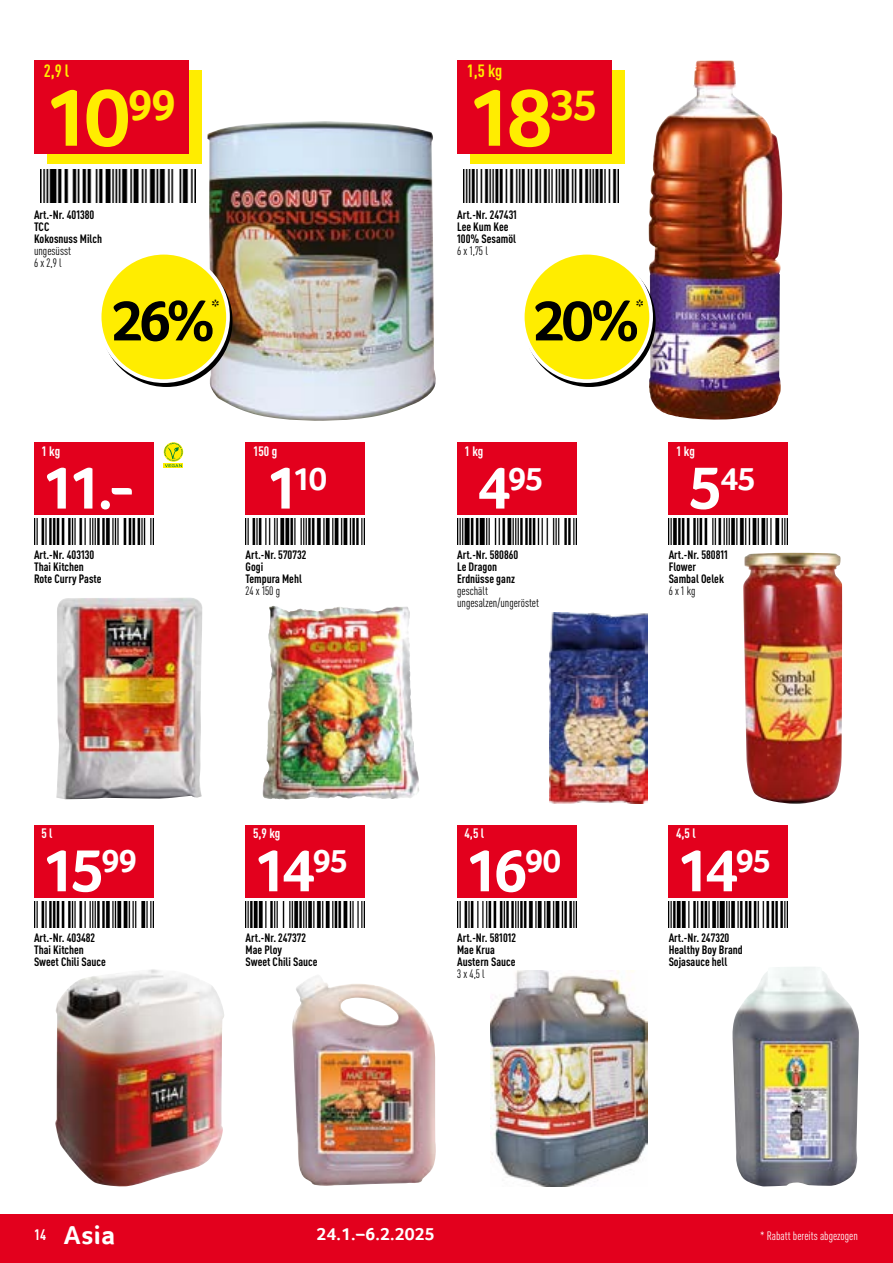
<style>
.page{position:relative;width:893px;height:1263px;background:#fff}
.page>*{position:absolute;margin:0;border:0;box-sizing:border-box;transform-origin:0 0}
.Preis_HOT{font:700 84px "Transgourmet";color:#ffed00}
.Preis_weiss{font:700 61.5px "Transgourmet";letter-spacing:-.09em;color:#fff}
.Rabattbutton{font:700 58.5px "Transgourmet";color:#000}
.Preis_weiss-2{font:700 33.3px "Transgourmet";color:#fff}
.t1{font:700 26.7px "Transgourmet";color:#fff}
.Rabattbutton-2{font:700 19.5px "Transgourmet";color:#000}
.t2{font:700 18px "Transgourmet";letter-spacing:.01em;color:#fff}
.Unit_HOT{font:700 condensed 17.55px "DINOT";color:#ffed00}
.Unit_weiss{font:700 condensed 13.5px "DINOT";letter-spacing:-.005em;color:#fff}
.t3{font:700 condensed 12px/12px "DINOT";color:#000}
.t4{font:condensed 12px "DINOT";color:#000}
.t5{font:condensed 12px "DINOT";color:#fff}
.s1{font-size:61.5px}
.s2{font-family:"DINOT";font-stretch:condensed;font-size:15px}
</style>
<div class="page">
<div style="left:0;top:1214px;width:893px;height:49px;background:#e3001d"></div>
<img style="left:208px;top:121px;width:228px;height:300px">
<img style="left:648px;top:61px;width:134px;height:359px">
<img style="left:56px;top:597px;width:146px;height:203px">
<img style="left:262px;top:606px;width:109px;height:193px">
<img style="left:550px;top:612px;width:97px;height:192px">
<img style="left:743px;top:553px;width:99px;height:251px">
<img style="left:55px;top:969px;width:169px;height:217px">
<img style="left:292px;top:976px;width:144px;height:210px">
<img style="left:491px;top:971px;width:156px;height:215px">
<img style="left:732px;top:967px;width:127px;height:219px">
<div style="left:47px;top:70px;width:155px;height:94px;background:#ffed00"></div>
<div style="left:34px;top:60px;width:155px;height:93px;background:#e3001d"></div>
<svg style="left:102px;top:257px;width:129px;height:128px"></svg>
<div style="left:100px;top:253px;width:128px;height:128px;background:#ffed00;border-radius:50%"></div>
<div style="left:98px;top:251px;width:132px;height:132px;border:4px solid #fff;border-radius:50%"></div>
<img style="left:40px;top:170px;width:155px;height:33px">
<div style="left:470px;top:70px;width:155px;height:94px;background:#ffed00"></div>
<div style="left:457px;top:60px;width:155px;height:93px;background:#e3001d"></div>
<svg style="left:525px;top:257px;width:129px;height:128px"></svg>
<div style="left:523px;top:253px;width:128px;height:128px;background:#ffed00;border-radius:50%"></div>
<div style="left:521px;top:251px;width:132px;height:132px;border:4px solid #fff;border-radius:50%"></div>
<img style="left:463px;top:170px;width:155px;height:33px">
<div style="left:34px;top:442px;width:119px;height:72px;background:#e3001d"></div>
<div style="left:164px;top:463px;width:19px;height:5px;background:#f7e901"></div>
<svg style="left:164px;top:443px;width:19px;height:24px"></svg>
<img style="left:34px;top:519px;width:119px;height:25px">
<div style="left:246px;top:442px;width:119px;height:72px;background:#e3001d"></div>
<img style="left:246px;top:519px;width:119px;height:25px">
<div style="left:457px;top:442px;width:119px;height:72px;background:#e3001d"></div>
<img style="left:457px;top:519px;width:119px;height:25px">
<div style="left:669px;top:442px;width:119px;height:72px;background:#e3001d"></div>
<img style="left:669px;top:519px;width:119px;height:25px">
<div style="left:34px;top:825px;width:119px;height:72px;background:#e3001d"></div>
<img style="left:34px;top:901px;width:119px;height:26px">
<div style="left:246px;top:825px;width:119px;height:72px;background:#e3001d"></div>
<img style="left:246px;top:901px;width:119px;height:26px">
<div style="left:457px;top:825px;width:119px;height:72px;background:#e3001d"></div>
<img style="left:457px;top:901px;width:119px;height:26px">
<div style="left:669px;top:825px;width:119px;height:72px;background:#e3001d"></div>
<img style="left:669px;top:901px;width:119px;height:26px">
<p class="Unit_HOT" style="left:44px;top:60px;width:27px">2,9 l</p>
<p class="Preis_HOT" style="left:44px;top:68px;width:134px">10<sup>99</sup></p>
<p class="t3" style="left:34px;top:208px;width:62px">Art.-Nr. 401380</p>
<p class="t3" style="left:34px;top:220px;width:70px">TCC<br>Kokosnuss Milch</p>
<p class="t4" style="left:34px;top:243px;width:39px">ungesüsst</p>
<p class="t4" style="left:34px;top:255px;width:29px">6 x 2,9 l</p>
<p class="Rabattbutton" style="left:111px;top:286px;width:106px">26%</p>
<p class="Rabattbutton-2" style="left:211px;top:295px;width:10px">*</p>
<p class="Unit_weiss" style="left:41px;top:443px;width:20px">1 kg</p>
<p class="Preis_weiss" style="left:42px;top:451px;width:96px">11.-</p>
<p class="t3" style="left:34px;top:548px;width:62px">Art.-Nr. 403130</p>
<p class="t3" style="left:34px;top:560px;width:69px">Thai Kitchen<br>Rote Curry Paste</p>
<p class="Unit_weiss" style="left:253px;top:443px;width:26px">150 g</p>
<p class="Preis_weiss-2" style="left:265px;top:459px;width:63px"><span class="s1">1</span>10</p>
<p class="t3" style="left:246px;top:548px;width:62px">Art.-Nr. 570732</p>
<p class="t3" style="left:246px;top:560px;width:58px">Gogi<br>Tempura Mehl</p>
<p class="t4" style="left:246px;top:584px;width:36px">24 x 150 g</p>
<p class="Unit_weiss" style="left:41px;top:825px;width:13px">5 l</p>
<p class="Unit_weiss" style="left:253px;top:825px;width:29px">5,9 kg</p>
<p class="Preis_weiss" style="left:42px;top:834px;width:97px">15<sup>99</sup></p>
<p class="Preis_weiss" style="left:253px;top:834px;width:96px">14<sup>95</sup></p>
<p class="t3" style="left:34px;top:931px;width:63px">Art.-Nr. 403482</p>
<p class="t3" style="left:34px;top:943px;width:73px">Thai Kitchen<br>Sweet Chili Sauce</p>
<p class="t3" style="left:246px;top:931px;width:62px">Art.-Nr. 247372</p>
<p class="t3" style="left:246px;top:943px;width:73px">Mae Ploy<br>Sweet Chili Sauce</p>
<p class="Unit_HOT" style="left:467px;top:60px;width:37px">1,5 kg</p>
<p class="Preis_HOT" style="left:467px;top:68px;width:132px">18<sup>35</sup></p>
<p class="t3" style="left:457px;top:208px;width:61px">Art.-Nr. 247431</p>
<p class="t3" style="left:457px;top:220px;width:60px">Lee Kum Kee<br>100% Sesamöl</p>
<p class="t4" style="left:457px;top:243px;width:32px">6 x 1,75 l</p>
<p class="Rabattbutton" style="left:533px;top:286px;width:108px">20%</p>
<p class="Rabattbutton-2" style="left:636px;top:295px;width:10px">*</p>
<p class="Unit_weiss" style="left:465px;top:443px;width:20px">1 kg</p>
<p class="Preis_weiss-2" style="left:477px;top:459px;width:68px"><span class="s1">4</span>95</p>
<p class="t3" style="left:457px;top:548px;width:63px">Art.-Nr. 580860</p>
<p class="t3" style="left:457px;top:560px;width:59px">Le Dragon<br>Erdnüsse ganz</p>
<p class="t4" style="left:457px;top:584px;width:32px">geschält</p>
<p class="t4" style="left:457px;top:596px;width:83px">ungesalzen/ungeröstet</p>
<p class="Unit_weiss" style="left:676px;top:443px;width:20px">1 kg</p>
<p class="Preis_weiss-2" style="left:688px;top:459px;width:69px"><span class="s1">5</span>45</p>
<p class="t3" style="left:669px;top:548px;width:61px">Art.-Nr. 580811</p>
<p class="t3" style="left:669px;top:560px;width:57px">Flower<br>Sambal Oelek</p>
<p class="t4" style="left:669px;top:584px;width:28px">6 x 1 kg</p>
<p class="Unit_weiss" style="left:465px;top:825px;width:21px">4,5 l</p>
<p class="Preis_weiss" style="left:465px;top:834px;width:98px">16<sup>90</sup></p>
<p class="t3" style="left:457px;top:931px;width:60px">Art.-Nr. 581012</p>
<p class="t3" style="left:457px;top:943px;width:60px">Mae Krua<br>Austern Sauce</p>
<p class="t4" style="left:457px;top:966px;width:29px">3 x 4,5 l</p>
<p class="Unit_weiss" style="left:676px;top:825px;width:21px">4,5 l</p>
<p class="Preis_weiss" style="left:676px;top:834px;width:96px">14<sup>95</sup></p>
<p class="t3" style="left:669px;top:931px;width:62px">Art.-Nr. 247320</p>
<p class="t3" style="left:669px;top:943px;width:76px">Healthy Boy Brand<br>Sojasauce hell</p>
<p class="t1" style="left:34px;top:1220px;width:83px"><span class="s2">14</span> Asia</p>
<p class="t2" style="left:316px;top:1224px;width:120px">24.1.–6.2.2025</p>
<p class="t5" style="left:760px;top:1229px;width:99px">* Rabatt bereits abgezogen</p>
</div>
